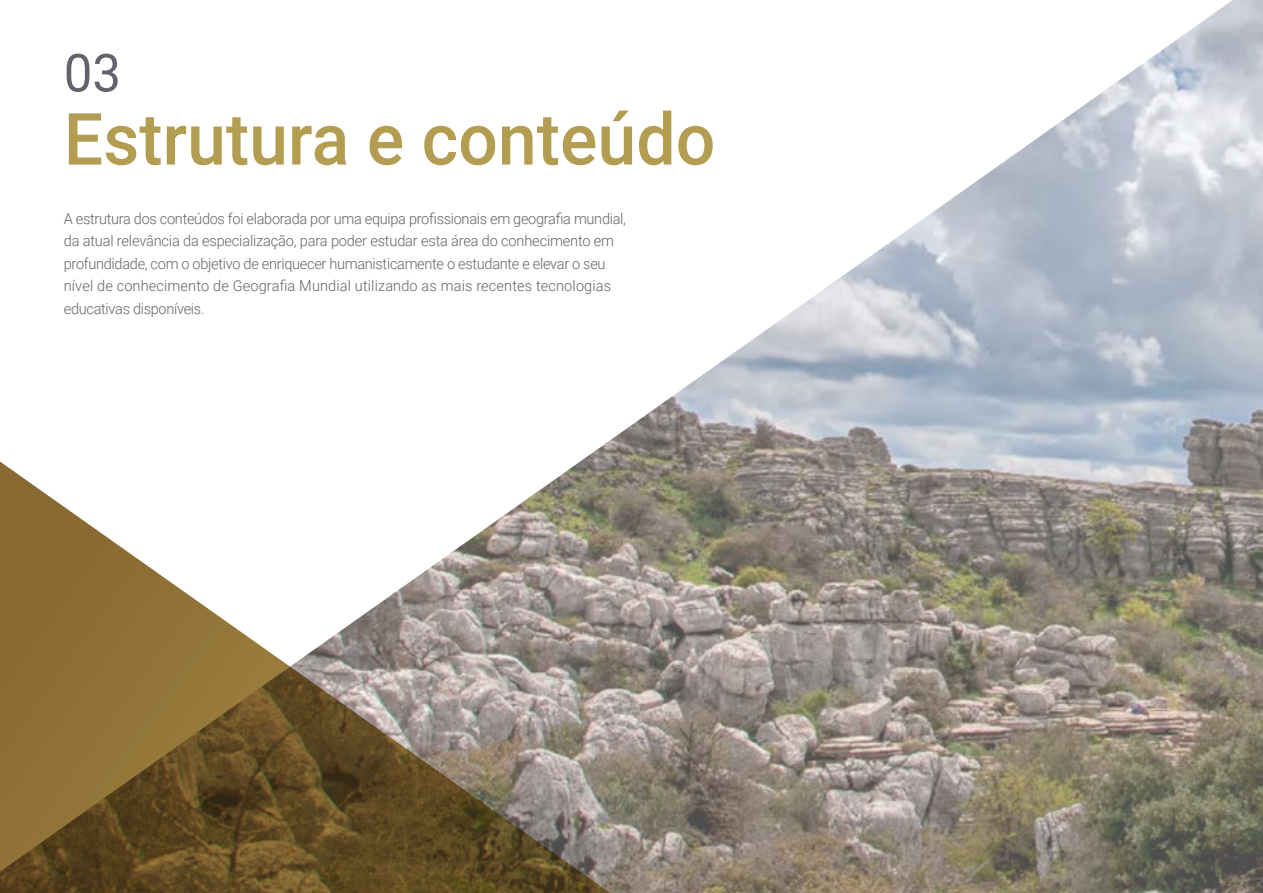
<style>
.page{position:relative;width:1263px;height:893px;background:#fff}
.page>*{position:absolute;margin:0;border:0;box-sizing:border-box;transform-origin:0 0}
.t1{font:500 72px "Roboto";color:#b39d51}
.t2{font:52.5px "Roboto";color:#61646a}
.t3{font:300 15px/22.5px "Roboto";letter-spacing:-.02em;color:#61646a}
</style>
<div class="page">
<img style="left:602px;top:0;width:661px;height:893px">
<svg style="left:0;top:446px;width:640px;height:447px"></svg>
<h2 class="t2" style="left:64px;top:36px;width:59px">03</h2>
<h1 class="t1" style="left:64px;top:89px;width:653px">Estrutura e conteúdo</h1>
<p class="t3" style="left:64px;top:207px;width:564px">A estrutura dos conteúdos foi elaborada por uma equipa profissionais em geografia mundial, da atual relevância da especialização, para poder estudar esta área do conhecimento em profundidade, com o objetivo de enriquecer humanisticamente o estudante e elevar o seu nível de conhecimento de Geografia Mundial utilizando as mais recentes tecnologias educativas disponíveis.</p>
</div>
